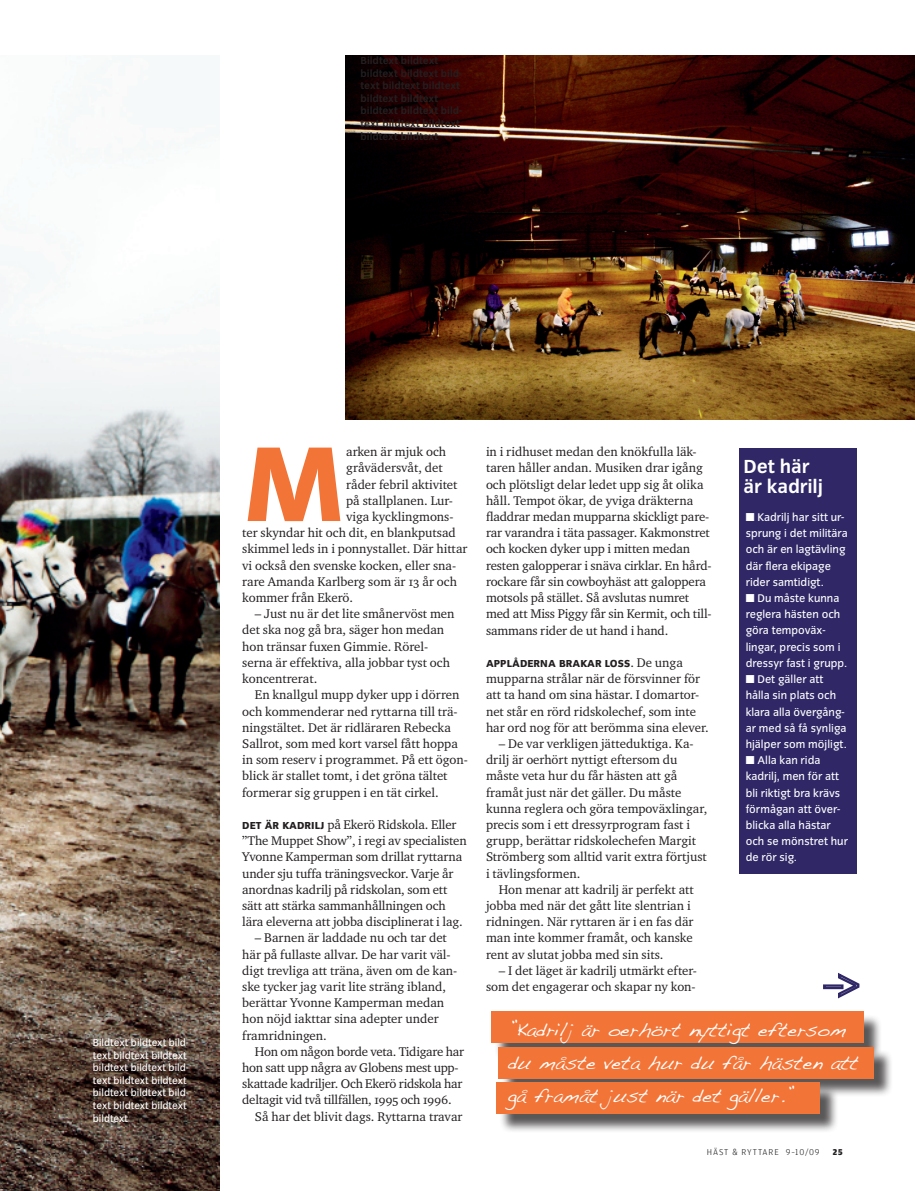
<style>
.page{position:relative;width:915px;height:1191px;background:#fff}
.page>*{position:absolute;margin:0;border:0;box-sizing:border-box;transform-origin:0 0}
.t1{font:800 110.1px "Congress Sans";color:#f37437}
.t2{font:700 19.65px/19.6px "Congress Sans";letter-spacing:-.005em;color:#fff}
.t3{font:19.5px/32.7px "Handwriting Dakota";color:#fff}
.t4{font:12.9px/16.2px "Charter ITC Regu OS";color:#231f20}
.t5{font:12.9px "Charter ITC Regu OS";letter-spacing:-.02em;color:#231f20}
.t6{font:11.55px/16.2px "Congress Sans";color:#fff}
.t7{font:10.5px/12.6px "Congress Sans";color:#fff}
.t8{font:700 10.5px/12.6px "Congress Sans";color:#231f20}
.t9{font:800 10.5px "Congress Sans";letter-spacing:.005em;color:#231f20}
.t10{font:300 9px "Amplitude";letter-spacing:.1em;color:#231f20}
.t11{font:900 9px "Amplitude";color:#231f20}
.s1{font-family:"Congress Sans";font-weight:800;font-size:10.5px}
.s2{font-family:"Charter ITC Regu OS";font-weight:400;font-size:12.9px}
</style>
<div class="page">
<img style="left:0;top:147px;width:219px;height:1044px">
<div style="left:739px;top:448px;width:117px;height:425px;background:#2f2766"></div>
<div style="left:822px;top:984px;width:21px;height:5px;border:2px solid #2f2766"></div>
<svg style="left:836px;top:972px;width:24px;height:27px"></svg>
<img style="left:345px;top:56px;width:569px;height:364px">
<div style="left:494px;top:1013px;width:388px;height:48px;background:#231f20;opacity:.75"></div>
<div style="left:491px;top:1011px;width:372px;height:32px;background:#f37437"></div>
<div style="left:500px;top:1049px;width:392px;height:48px;background:#231f20;opacity:.75"></div>
<div style="left:498px;top:1047px;width:375px;height:31px;background:#f37437"></div>
<div style="left:499px;top:1085px;width:339px;height:48px;background:#231f20;opacity:.75"></div>
<div style="left:496px;top:1082px;width:323px;height:32px;background:#f37437"></div>
<p class="t8" style="left:360px;top:54px;width:103px">Bildtext bildtext bildtext bildtext bild&shy;text bildtext bildtext bildtext bildtext bildtext bildtext bild&shy;text bildtext bildtext bildtext bildtext</p>
<p class="t7" style="left:93px;top:1036px;width:97px">Bildtext bildtext bild&shy;text bildtext bildtext bildtext bildtext bild&shy;text bildtext bildtext bildtext bildtext bild&shy;text bildtext bildtext bildtext</p>
<h1 class="t1" style="left:242px;top:421px;width:105px">M</h1>
<p class="t4" style="left:346px;top:443px;width:101px">arken är mjuk och</p>
<p class="t4" style="left:346px;top:459px;width:98px">gråvädersvåt, det</p>
<p class="t4" style="left:346px;top:476px;width:113px">råder febril aktivitet</p>
<p class="t4" style="left:346px;top:492px;width:108px">på stallplanen. Lur-</p>
<p class="t4" style="left:346px;top:508px;width:109px">viga kycklingmons-</p>
<p class="t4" style="left:242px;top:524px;width:215px">ter skyndar hit och dit, en blankputsad</p>
<p class="t4" style="left:242px;top:540px;width:227px">skimmel leds in i ponnystallet. Där hittar</p>
<p class="t4" style="left:242px;top:557px;width:215px">vi också den svenske kocken, eller sna-</p>
<p class="t4" style="left:242px;top:573px;width:216px">rare Amanda Karlberg som är 13 år och</p>
<p class="t4" style="left:242px;top:589px;width:112px">kommer från Ekerö.</p>
<p class="t4" style="left:242px;top:605px;width:214px;text-indent:13px">– Just nu är det lite smånervöst men det ska nog gå bra, säger hon medan hon tränsar fuxen Gimmie. Rörel&shy;serna är effektiva, alla jobbar tyst och koncentrerat.</p>
<p class="t4" style="left:242px;top:686px;width:227px;text-indent:13px">En knallgul mupp dyker upp i dörren och kommenderar ned ryttarna till trä&shy;ningstältet. Det är ridläraren Rebecka Sallrot, som med kort varsel fått hoppa in som reserv i programmet. På ett ögon&shy;blick är stallet tomt, i det gröna tältet formerar sig gruppen i en tät cirkel.</p>
<p class="t4" style="left:242px;top:816px;width:226px"><span class="s1">DET ÄR KADRI LJ</span> på Ekerö Ridskola. Eller ”The Muppet Show”, i regi av specialisten Yvonne Kamperman som drillat ryttarna under sju tuffa träningsveckor. Varje år anordnas kadrilj på ridskolan, som ett sätt att stärka sammanhållningen och lära eleverna att jobba disciplinerat i lag.</p>
<p class="t4" style="left:242px;top:929px;width:216px;text-indent:13px">– Barnen är laddade nu och tar det här på fullaste allvar. De har varit väl&shy;digt trevliga att träna, även om de kan&shy;ske tycker jag varit lite sträng ibland, berättar Yvonne Kamperman medan hon nöjd iakttar sina adepter under framridningen.</p>
<p class="t5" style="left:255px;top:1043px;width:210px">Hon om någon borde veta. Tidigare har</p>
<p class="t5" style="left:242px;top:1059px;width:218px">hon satt upp några av Globens mest upp-</p>
<p class="t5" style="left:242px;top:1075px;width:221px">skattade kadriljer. Och Ekerö ridskola har</p>
<p class="t5" style="left:242px;top:1092px;width:211px">deltagit vid två tillfällen, 1995 och 1996.</p>
<p class="t4" style="left:255px;top:1107px;width:209px">Så har det blivit dags. Ryttarna travar</p>
<p class="t4" style="left:486px;top:443px;width:227px">in i ridhuset medan den knökfulla läk&shy;taren håller andan. Musiken drar igång och plötsligt delar ledet upp sig åt olika håll. Tempot ökar, de yviga dräkterna fladdrar medan mupparna skickligt pare&shy;rar varandra i täta passager. Kakmonstret och kocken dyker upp i mitten medan resten galopperar i snäva cirklar. En hård&shy;rockare får sin cowboyhäst att galoppera motsols på stället. Så avslutas numret med att Miss Piggy får sin Kermit, och till&shy;sammans rider de ut hand i hand.</p>
<p class="t9" style="left:486px;top:657px;width:198px">APPLÅDERNA BRAKAR LOSS<span class="s2">. De unga</span></p>
<p class="t4" style="left:486px;top:670px;width:224px">mupparna strålar när de försvinner för att ta hand om sina hästar. I domartor&shy;net står en rörd ridskolechef, som inte har ord nog för att berömma sina elever.</p>
<p class="t4" style="left:486px;top:735px;width:223px;text-indent:13px">– De var verkligen jätteduktiga. Ka&shy;drilj är oerhört nyttigt eftersom du måste veta hur du får hästen att gå framåt just när det gäller. Du måste kunna reglera och göra tempoväxlingar, precis som i ett dressyrprogram fast i grupp, berättar ridskolechefen Margit Strömberg som alltid varit extra förtjust i tävlingsformen.</p>
<p class="t4" style="left:486px;top:881px;width:209px;text-indent:13px">Hon menar att kadrilj är perfekt att jobba med när det gått lite slentrian i ridningen. När ryttaren är i en fas där man inte kommer framåt, och kanske rent av slutat jobba med sin sits.</p>
<p class="t4" style="left:486px;top:962px;width:212px;text-align:right">– I det läget är kadrilj utmärkt efter&shy;som det engagerar och skapar ny kon-</p>
<h2 class="t2" style="left:743px;top:457px;width:81px">Det här är kadrilj</h2>
<p class="t6" style="left:745px;top:509px;width:103px">■ Kadrilj har sitt ur&shy;sprung i det militära och är en lagtävling där flera ekipage rider samtidigt.</p>
<p class="t6" style="left:745px;top:590px;width:103px">■ Du måste kunna reglera hästen och göra tempoväx&shy;lingar, precis som i dressyr fast i grupp.</p>
<p class="t6" style="left:745px;top:671px;width:103px">■ Det gäller att hålla sin plats och klara alla övergång&shy;ar med så få synliga hjälper som möjligt.</p>
<p class="t6" style="left:745px;top:752px;width:104px">■ Alla kan rida kadrilj, men för att bli riktigt bra krävs förmågan att över&shy;blicka alla hästar och se mönstret hur de rör sig.</p>
<h3 class="t3" style="left:507px;top:1013px;width:352px">”Kadrilj är oerhört nyttigt eftersom du måste veta hur du får hästen att gå framåt just när det gäller.”</h3>
<p class="t10" style="left:706px;top:1146px;width:114px">HÄST &amp; RYTTARE 9–10/09</p>
<p class="t11" style="left:832px;top:1146px;width:11px">25</p>
</div>
